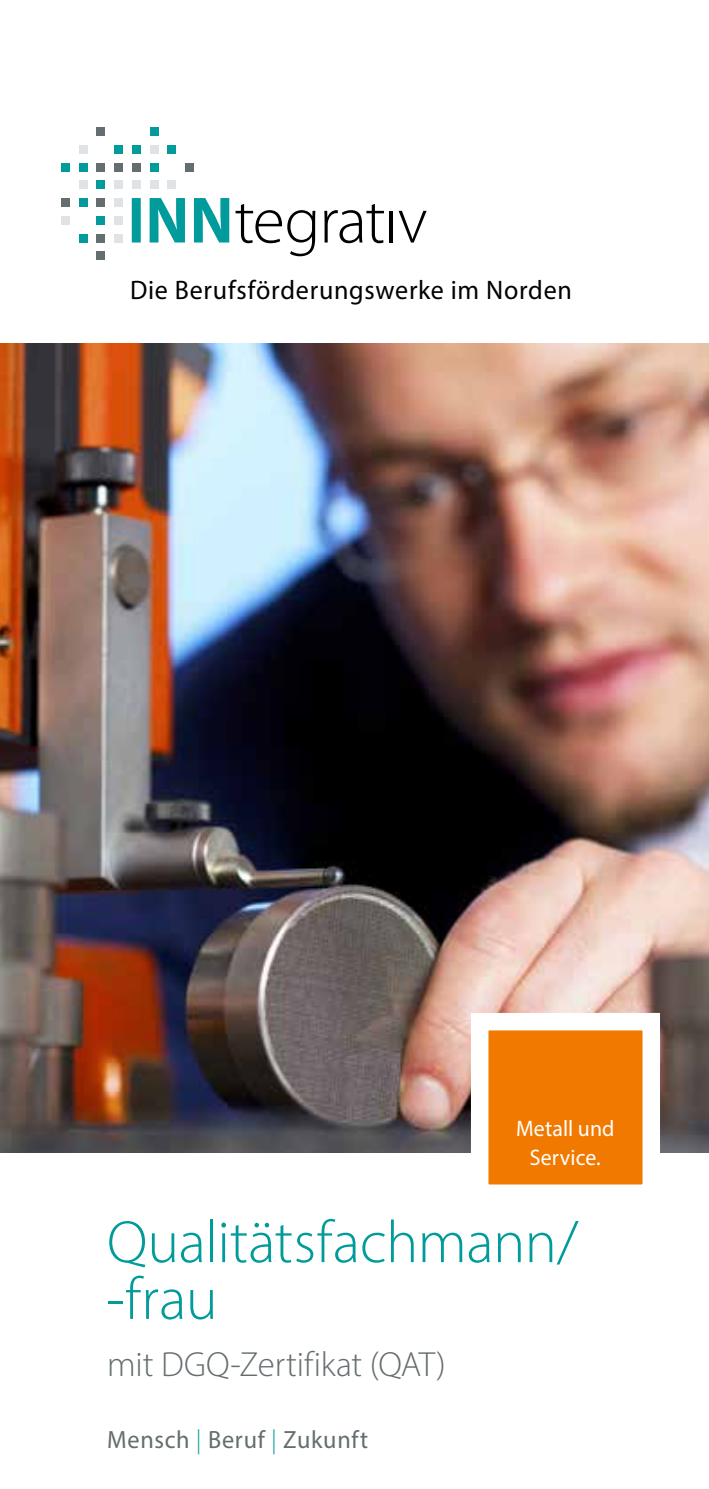
<style>
.page{position:relative;width:709px;height:1489px;background:#fff}
.page>*{position:absolute;margin:0;border:0;box-sizing:border-box;transform-origin:0 0}
.t1{font:300 60px/56.8px "Myriad Pro";letter-spacing:-.01em;color:#009b9a}
.t2{font:300 35px "Myriad Pro";letter-spacing:-.005em;color:#646d6f}
.t3{font:26.75px "Myriad Pro";letter-spacing:.03em;color:#000}
.t4{font:25px "Myriad Pro";letter-spacing:.03em;color:#646d6f}
.t5{font:22.5px/28.8px "Myriad Pro";letter-spacing:.005em;color:#fff;text-align:center}
.s1{font-weight:300;color:#009b9a}
</style>
<div class="page">
<img style="left:0;top:344px;width:709px;height:807px">
<svg style="left:462px;top:1004px;width:206px;height:181px"></svg>
<div style="left:61px;top:163px;width:9px;height:8px;background:#009b9a"></div>
<div style="left:61px;top:198px;width:9px;height:9px;background:#646d6f"></div>
<div style="left:61px;top:216px;width:9px;height:9px;background:#e0e3e5"></div>
<div style="left:79px;top:145px;width:8px;height:9px;background:#e0e3e5"></div>
<div style="left:79px;top:163px;width:8px;height:8px;background:#009b9a"></div>
<div style="left:79px;top:180px;width:8px;height:9px;background:#e0e3e5"></div>
<div style="left:79px;top:198px;width:8px;height:9px;background:#009b9a"></div>
<div style="left:96px;top:216px;width:9px;height:9px;background:#009b9a"></div>
<div style="left:79px;top:233px;width:8px;height:9px;background:#009b9a"></div>
<div style="left:96px;top:127px;width:9px;height:9px;background:#646d6f"></div>
<div style="left:96px;top:163px;width:9px;height:8px;background:#646d6f"></div>
<div style="left:96px;top:180px;width:9px;height:9px;background:#009b9a"></div>
<div style="left:96px;top:198px;width:9px;height:9px;background:#646d6f"></div>
<div style="left:96px;top:233px;width:9px;height:9px;background:#646d6f"></div>
<div style="left:96px;top:251px;width:9px;height:9px;background:#646d6f"></div>
<div style="left:114px;top:145px;width:9px;height:9px;background:#009b9a"></div>
<div style="left:114px;top:163px;width:9px;height:8px;background:#646d6f"></div>
<div style="left:114px;top:180px;width:9px;height:9px;background:#e0e3e5"></div>
<div style="left:114px;top:198px;width:9px;height:9px;background:#e0e3e5"></div>
<div style="left:114px;top:216px;width:9px;height:9px;background:#e0e3e5"></div>
<div style="left:114px;top:233px;width:9px;height:9px;background:#e0e3e5"></div>
<div style="left:132px;top:145px;width:9px;height:9px;background:#009b9a"></div>
<div style="left:132px;top:163px;width:9px;height:8px;background:#646d6f"></div>
<div style="left:132px;top:180px;width:9px;height:9px;background:#e0e3e5"></div>
<div style="left:150px;top:127px;width:8px;height:9px;background:#009b9a"></div>
<div style="left:150px;top:145px;width:8px;height:9px;background:#e0e3e5"></div>
<div style="left:150px;top:163px;width:8px;height:8px;background:#009b9a"></div>
<div style="left:150px;top:180px;width:8px;height:9px;background:#e0e3e5"></div>
<div style="left:167px;top:145px;width:9px;height:9px;background:#009b9a"></div>
<div style="left:167px;top:180px;width:9px;height:9px;background:#e0e3e5"></div>
<div style="left:185px;top:163px;width:9px;height:8px;background:#646d6f"></div>
<svg style="left:132px;top:198px;width:97px;height:44px"></svg>
<svg style="left:235px;top:204px;width:80px;height:52px"></svg>
<svg style="left:324px;top:204px;width:60px;height:39px"></svg>
<hr style="left:390px;top:211px;width:3px;height:31px;background:#000">
<svg style="left:398px;top:211px;width:28px;height:31px"></svg>
<p class="t3" style="left:130px;top:274px;width:443px">Die Berufsförderungswerke im Norden</p>
<p class="t5" style="left:516px;top:1113px;width:100px">Metall und<br>Service.</p>
<h1 class="t1" style="left:107px;top:1213px;width:473px">Qualitätsfachmann/ -frau</h1>
<h2 class="t2" style="left:107px;top:1342px;width:340px">mit DGQ-Zertifikat (QAT)</h2>
<p class="t4" style="left:107px;top:1423px;width:262px">Mensch <span class="s1">|</span> Beruf <span class="s1">|</span> Zukunft</p>
</div>
